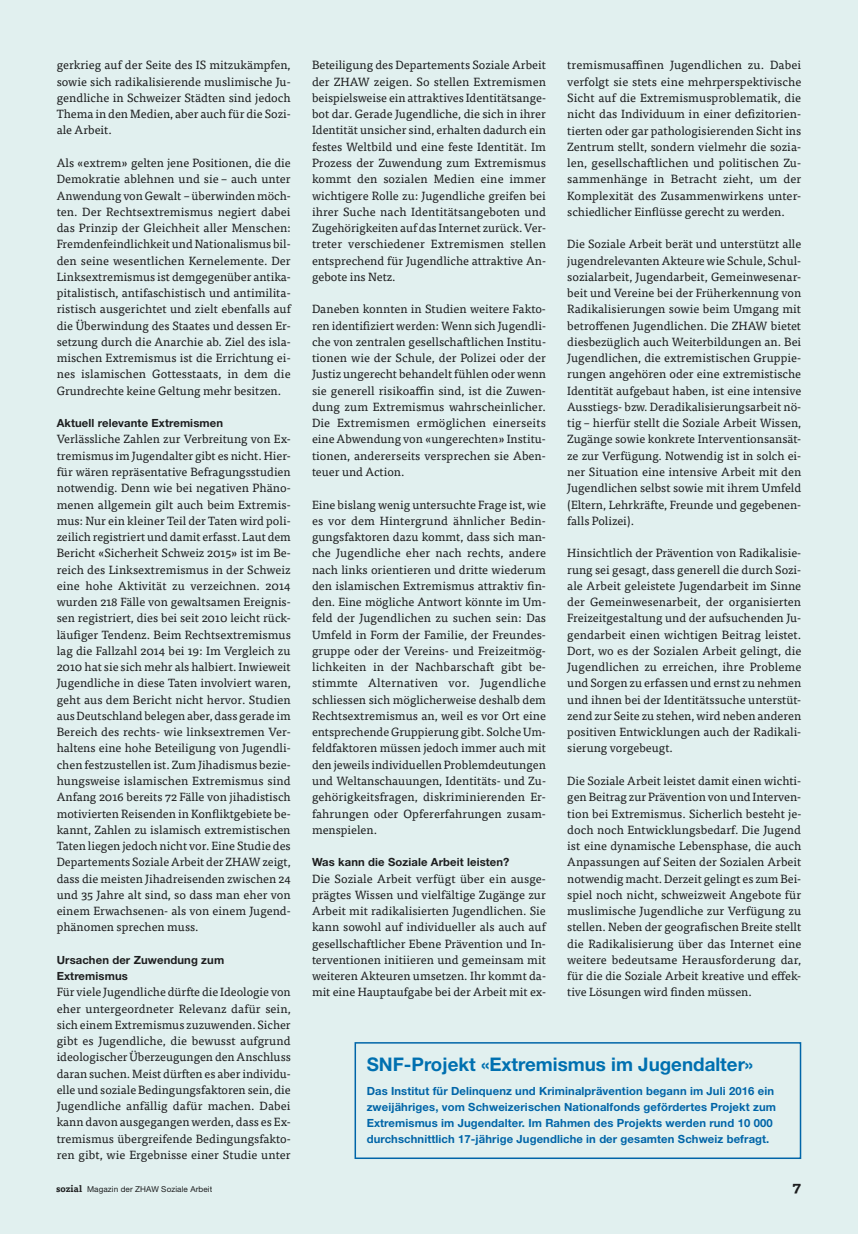
<style>
.page{position:relative;width:858px;height:1234px;background:#fff}
.page>*{position:absolute;margin:0;border:0;box-sizing:border-box;transform-origin:0 0}
.t1{font:700 18.75px "Helvetica Neue LT Std";color:#0070b0}
.t2{font:700 15px "Tisa OT";color:#1d1e1f}
.t3{font:11.88px/16.2px "Tisa OT";color:#1d1e1f;text-align:justify}
.t4{font:700 11.25px/16.2px "Helvetica Neue LT Std";letter-spacing:.01em;color:#0065a8}
.t5{font:700 11.25px/16.2px "Helvetica Neue LT Std";letter-spacing:.01em;color:#1d1e1f}
.t6{font:8.12px "Helvetica Neue LT Std";letter-spacing:.01em;color:#1d1e1f}
.s1{font-family:"Tisa OT";font-weight:700;font-size:9.38px}
</style>
<div class="page">
<div style="left:0;top:0;width:857px;height:1233px;background:#e1f0ef"></div>
<div style="left:354px;top:1041px;width:447px;height:117px;border:2px solid #0065a8"></div>
<p class="t3" style="left:57px;top:57px;width:235px">gerkrieg auf der Seite des IS mitzukämpfen, sowie sich radikalisierende muslimische Ju&shy;gendliche in Schweizer Städten sind jedoch Thema in den Medien, aber auch für die Sozi&shy;ale Arbeit.</p>
<p class="t3" style="left:57px;top:155px;width:235px">Als «extrem» gelten jene Positionen, die die Demokratie ablehnen und sie – auch unter Anwendung von Gewalt – überwinden möch&shy;ten. Der Rechtsextremismus negiert dabei das Prinzip der Gleichheit aller Menschen:<br>Fremdenfeindlichkeit und Nationalismus bil&shy;den seine wesentlichen Kernelemente. Der Linksextremismus ist demgegenüber antika&shy;pitalistisch, antifaschistisch und antimilita&shy;ristisch ausgerichtet und zielt ebenfalls auf die Überwindung des Staates und dessen Er&shy;setzung durch die Anarchie ab. Ziel des isla&shy;mischen Extremismus ist die Errichtung ei&shy;nes islamischen Gottesstaats, in dem die Grundrechte keine Geltung mehr besitzen.</p>
<p class="t5" style="left:57px;top:415px;width:168px">Aktuell relevante Extremismen</p>
<p class="t3" style="left:57px;top:431px;width:235px">Verlässliche Zahlen zur Verbreitung von Ex&shy;tremismus im Jugendalter gibt es nicht. Hier&shy;für wären repräsentative Befragungsstudien notwendig. Denn wie bei negativen Phäno&shy;menen allgemein gilt auch beim Extremis&shy;mus: Nur ein kleiner Teil der Taten wird poli&shy;zeilich registriert und damit erfasst. Laut dem Bericht «Sicherheit Schweiz 2015» ist im Be&shy;reich des Linksextremismus in der Schweiz eine hohe Aktivität zu verzeichnen. 2014 wurden 218 Fälle von gewaltsamen Ereignis&shy;sen registriert, dies bei seit 2010 leicht rück&shy;läufiger Tendenz. Beim Rechtsextremismus lag die Fallzahl 2014 bei 19: Im Vergleich zu 2010 hat sie sich mehr als halbiert. Inwieweit Jugendliche in diese Taten involviert waren, geht aus dem Bericht nicht hervor. Studien aus Deutschland belegen aber, dass gerade im Bereich des rechts- wie linksextremen Ver&shy;haltens eine hohe Beteiligung von Jugendli&shy;chen festzustellen ist. Zum Jihadismus bezie&shy;hungsweise islamischen Extremismus sind Anfang 2016 bereits 72 Fälle von jihadistisch motivierten Reisenden in Konfliktgebiete be&shy;kannt, Zahlen zu islamisch extremistischen Taten liegen jedoch nicht vor. Eine Studie des Departements Soziale Arbeit der ZHAW zeigt, dass die meisten Jihadreisenden zwischen 24 und 35 Jahre alt sind, so dass man eher von einem Erwachsenen- als von einem Jugend&shy;phänomen sprechen muss.</p>
<p class="t5" style="left:57px;top:951px;width:169px">Ursachen der Zuwendung zum<br>Extremismus</p>
<p class="t3" style="left:57px;top:984px;width:235px">Für viele Jugendliche dürfte die Ideologie von eher untergeordneter Relevanz dafür sein, sich einem Extremismus zuzuwenden. Sicher gibt es Jugendliche, die bewusst aufgrund ideologischer Überzeugungen den Anschluss daran suchen. Meist dürften es aber individu&shy;elle und soziale Bedingungsfaktoren sein, die Jugendliche anfällig dafür machen. Dabei kann davon ausgegangen werden, dass es Ex&shy;tremismus übergreifende Bedingungsfakto&shy;ren gibt, wie Ergebnisse einer Studie unter</p>
<p class="t3" style="left:312px;top:57px;width:236px">Beteiligung des Departements Soziale Arbeit der ZHAW zeigen. So stellen Extremismen beispielsweise ein attraktives Identitätsange&shy;bot dar. Gerade Jugendliche, die sich in ihrer Identität unsicher sind, erhalten dadurch ein festes Weltbild und eine feste Identität. Im Prozess der Zuwendung zum Extremismus kommt den sozialen Medien eine immer wichtigere Rolle zu: Jugendliche greifen bei ihrer Suche nach Identitätsangeboten und Zugehörigkeiten auf das Internet zurück. Ver&shy;treter verschiedener Extremismen stellen entsprechend für Jugendliche attraktive An&shy;gebote ins Netz.</p>
<p class="t3" style="left:312px;top:301px;width:235px">Daneben konnten in Studien weitere Fakto&shy;ren identifiziert werden: Wenn sich Jugendli&shy;che von zentralen gesellschaftlichen Institu&shy;tionen wie der Schule, der Polizei oder der Justiz ungerecht behandelt fühlen oder wenn sie generell risikoaffin sind, ist die Zuwen&shy;dung zum Extremismus wahrscheinlicher.<br>Die Extremismen ermöglichen einerseits eine Abwendung von «ungerechten» Institu&shy;tionen, andererseits versprechen sie Aben&shy;teuer und Action.</p>
<p class="t3" style="left:312px;top:496px;width:235px">Eine bislang wenig untersuchte Frage ist, wie es vor dem Hintergrund ähnlicher Bedin&shy;gungsfaktoren dazu kommt, dass sich man&shy;che Jugendliche eher nach rechts, andere nach links orientieren und dritte wiederum den islamischen Extremismus attraktiv fin&shy;den. Eine mögliche Antwort könnte im Um&shy;feld der Jugendlichen zu suchen sein: Das Umfeld in Form der Familie, der Freundes&shy;gruppe oder der Vereins- und Freizeitmög&shy;lichkeiten in der Nachbarschaft gibt be&shy;stimmte Alternativen vor. Jugendliche schliessen sich möglicherweise deshalb dem Rechtsextremismus an, weil es vor Ort eine entsprechende Gruppierung gibt. Solche Um&shy;feldfaktoren müssen jedoch immer auch mit den jeweils individuellen Problemdeutungen und Weltanschauungen, Identitäts- und Zu&shy;gehörigkeitsfragen, diskriminierenden Er&shy;fahrungen oder Opfererfahrungen zusam&shy;menspielen.</p>
<p class="t5" style="left:312px;top:853px;width:199px">Was kann die Soziale Arbeit leisten?</p>
<p class="t3" style="left:312px;top:870px;width:235px">Die Soziale Arbeit verfügt über ein ausge&shy;prägtes Wissen und vielfältige Zugänge zur Arbeit mit radikalisierten Jugendlichen. Sie kann sowohl auf individueller als auch auf gesellschaftlicher Ebene Prävention und In&shy;terventionen initiieren und gemeinsam mit weiteren Akteuren umsetzen. Ihr kommt da&shy;mit eine Hauptaufgabe bei der Arbeit mit ex-</p>
<p class="t3" style="left:567px;top:57px;width:235px">tremismusaffinen Jugendlichen zu. Dabei verfolgt sie stets eine mehrperspektivische Sicht auf die Extremismusproblematik, die nicht das Individuum in einer defizitorien&shy;tierten oder gar pathologisierenden Sicht ins Zentrum stellt, sondern vielmehr die sozia&shy;len, gesellschaftlichen und politischen Zu&shy;sammenhänge in Betracht zieht, um der Komplexität des Zusammenwirkens unter&shy;schiedlicher Einflüsse gerecht zu werden.</p>
<p class="t3" style="left:567px;top:236px;width:235px">Die Soziale Arbeit berät und unterstützt alle jugendrelevanten Akteure wie Schule, Schul&shy;sozialarbeit, Jugendarbeit, Gemeinwesenar&shy;beit und Vereine bei der Früherkennung von Radikalisierungen sowie beim Umgang mit betroffenen Jugendlichen. Die ZHAW bietet diesbezüglich auch Weiterbildungen an. Bei Jugendlichen, die extremistischen Gruppie&shy;rungen angehören oder eine extremistische Identität aufgebaut haben, ist eine intensive Ausstiegs- bzw. Deradikalisierungsarbeit nö&shy;tig – hierfür stellt die Soziale Arbeit Wissen, Zugänge sowie konkrete Interventionsansät&shy;ze zur Verfügung. Notwendig ist in solch ei&shy;ner Situation eine intensive Arbeit mit den Jugendlichen selbst sowie mit ihrem Umfeld (Eltern, Lehrkräfte, Freunde und gegebenen&shy;falls Polizei).</p>
<p class="t3" style="left:567px;top:545px;width:235px">Hinsichtlich der Prävention von Radikalisie&shy;rung sei gesagt, dass generell die durch Sozi&shy;ale Arbeit geleistete Jugendarbeit im Sinne der Gemeinwesenarbeit, der organisierten Freizeitgestaltung und der aufsuchenden Ju&shy;gendarbeit einen wichtigen Beitrag leistet.<br>Dort, wo es der Sozialen Arbeit gelingt, die Jugendlichen zu erreichen, ihre Probleme und Sorgen zu erfassen und ernst zu nehmen und ihnen bei der Identitätssuche unterstüt&shy;zend zur Seite zu stehen, wird neben anderen positiven Entwicklungen auch der Radikali&shy;sierung vorgebeugt.</p>
<p class="t3" style="left:567px;top:772px;width:235px">Die Soziale Arbeit leistet damit einen wichti&shy;gen Beitrag zur Prävention von und Interven&shy;tion bei Extremismus. Sicherlich besteht je&shy;doch noch Entwicklungsbedarf. Die Jugend ist eine dynamische Lebensphase, die auch Anpassungen auf Seiten der Sozialen Arbeit notwendig macht. Derzeit gelingt es zum Bei&shy;spiel noch nicht, schweizweit Angebote für muslimische Jugendliche zur Verfügung zu stellen. Neben der geografischen Breite stellt die Radikalisierung über das Internet eine weitere bedeutsame Herausforderung dar, für die die Soziale Arbeit kreative und effek&shy;tive Lösungen wird finden müssen.</p>
<h1 class="t1" style="left:366px;top:1052px;width:388px">SNF-Projekt «Extremismus im Jugendalter»</h1>
<p class="t4" style="left:366px;top:1081px;width:411px">Das Institut für Delinquenz und Kriminalprävention begann im Juli 2016 ein zweijähriges, vom Schweizerischen Nationalfonds gefördertes Projekt zum Extremismus im Jugendalter. Im Rahmen des Projekts werden rund 10 000 durchschnittlich 17-jährige Jugendliche in der gesamten Schweiz befragt.</p>
<p class="t6" style="left:56px;top:1183px;width:158px"><span class="s1">sozial</span> Magazin der ZHAW Soziale Arbeit</p>
<p class="t2" style="left:792px;top:1176px;width:10px">7</p>
</div>
